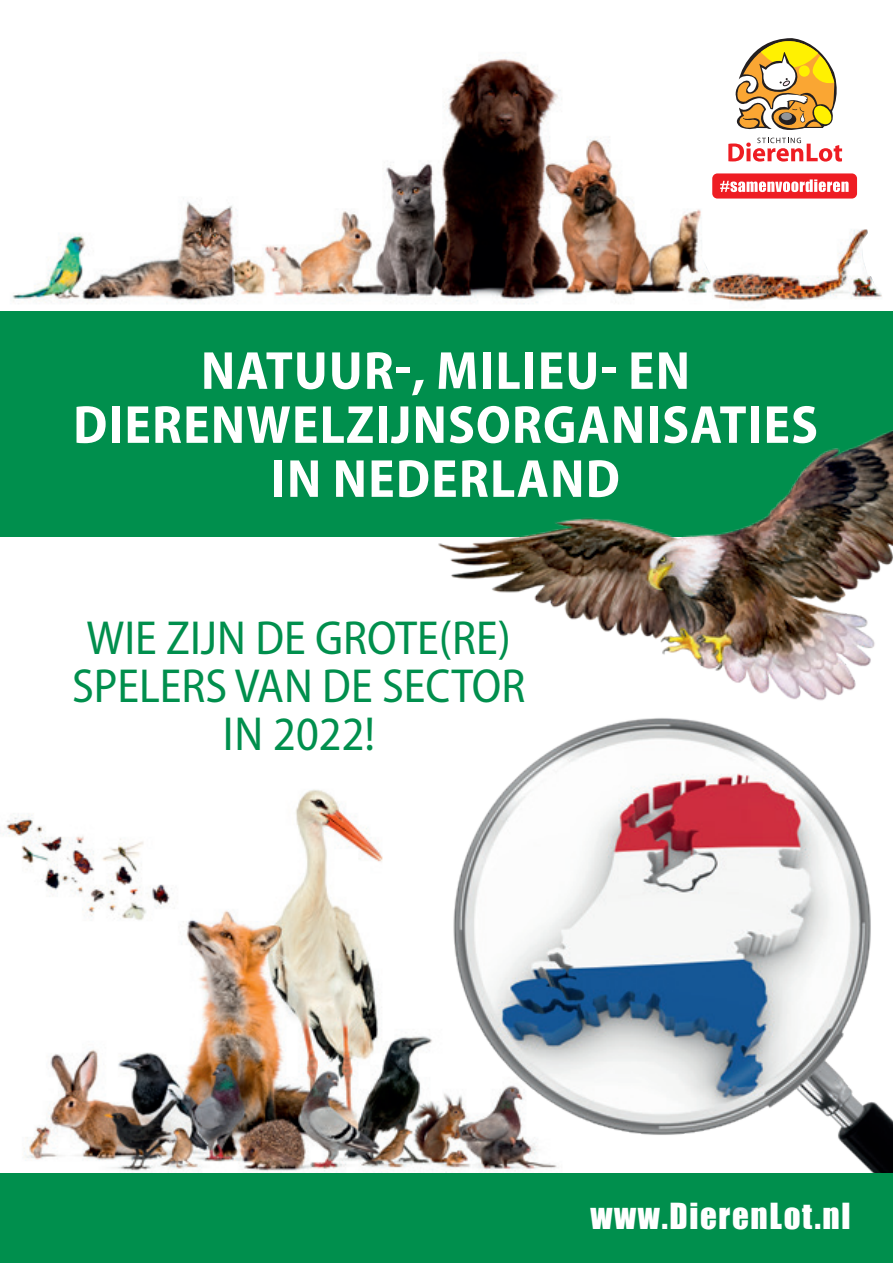
<style>
.page{position:relative;width:893px;height:1263px;background:#fff}
.page>*{position:absolute;margin:0;border:0;box-sizing:border-box;transform-origin:0 0}
.t1{font:700 semi-condensed 54px/54px "Myriad Pro";letter-spacing:.02em;color:#fff;text-align:center}
.t2{font:semi-condensed 48px/48px "Myriad Pro";color:#008f4d;text-align:center}
.t3{font:33px "Impact";letter-spacing:.05em;color:#fff}
</style>
<div class="page">
<img style="left:12px;top:59px;width:700px;height:245px">
<img style="left:712px;top:229px;width:170px;height:73px">
<div style="left:0;top:311px;width:893px;height:226px;background:#008f4d"></div>
<img style="left:0;top:789px;width:415px;height:385px">
<img style="left:415px;top:775px;width:478px;height:399px">
<div style="left:0;top:1174px;width:893px;height:89px;background:#008f4d"></div>
<img style="left:438px;top:430px;width:455px;height:345px">
<div style="left:712px;top:173px;width:145px;height:26px;background:#ee1d23;border-radius:5px"></div>
<svg style="left:728px;top:38px;width:114px;height:124px"></svg>
<svg style="left:720px;top:179px;width:129px;height:13px"></svg>
<p class="t1" style="left:73px;top:344px;width:746px">NATUUR-, MILIEU- EN<br>DIERENWELZIJNSORGANISATIES<br>IN NEDERLAND</p>
<p class="t2" style="left:72px;top:615px;width:455px">WIE ZIJN DE GROTE(RE)<br>SPELERS VAN DE SECTOR<br>IN 2022!</p>
<p class="t3" style="left:590px;top:1190px;width:262px">www.DierenLot.nl</p>
</div>
